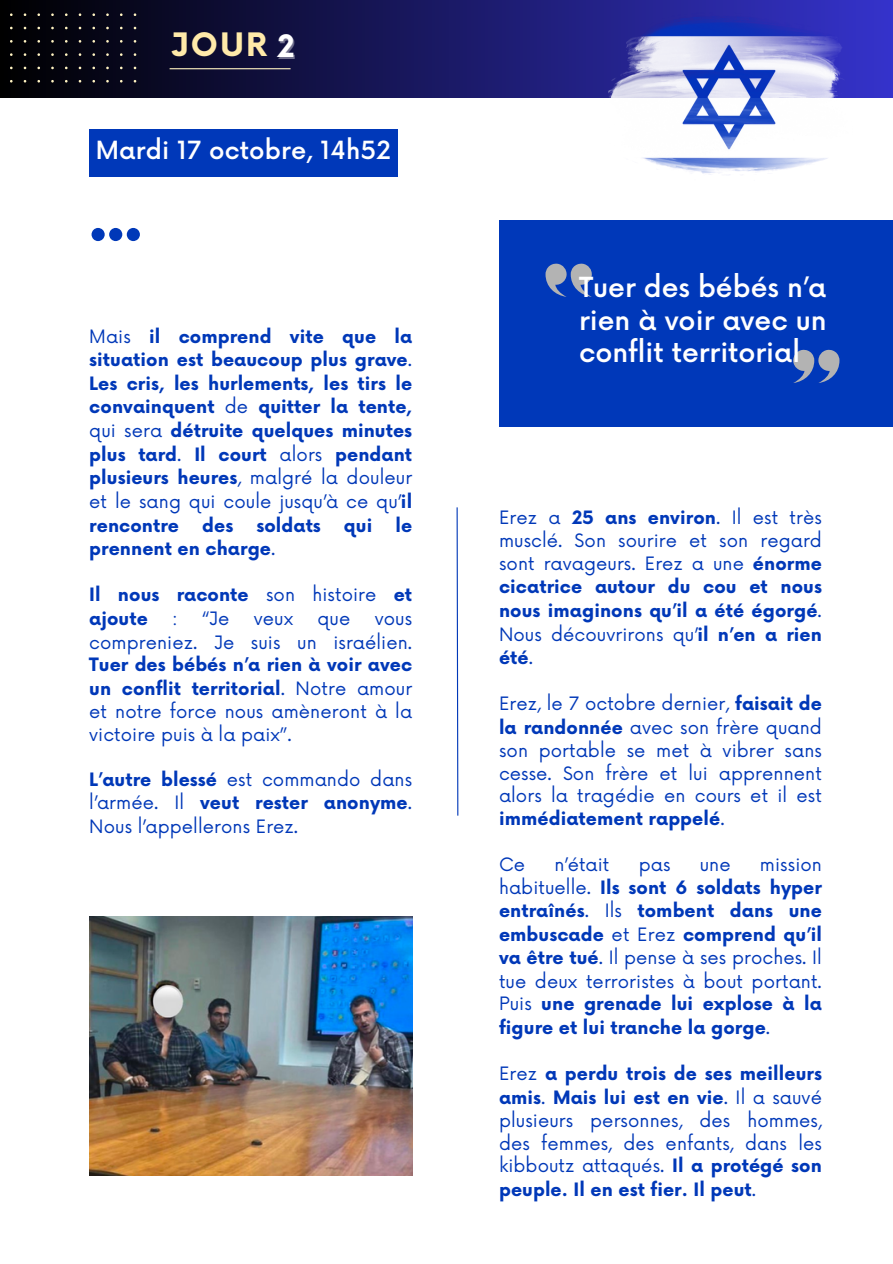
<style>
.page{position:relative;width:893px;height:1264px;background:#fff}
.page>*{position:absolute;margin:0;border:0;box-sizing:border-box;transform-origin:0 0}
.t1{font:700 72px "Now";color:#0038b8}
.t2{font:700 31.5px "Now";color:#ffeaa9}
.t3{font:500 27px/32.5px "Now";color:#fff;text-align:justify}
.t4{font:500 24.45px "Now";letter-spacing:.01em;color:#fff}
.t5{font:18px/23.1px "Now";letter-spacing:.005em;color:#0038b8;text-align:justify}
.t6{font:700 18px/23.5px "Now";letter-spacing:.005em;color:#0038b8;text-align:justify}
.s1{font-size:30.15px;color:rgb(255 255 255/.4)}
.s2{font-weight:400}
.s3{font-weight:700}
</style>
<div class="page">
<div style="left:0;top:0;width:892px;height:97px;background:linear-gradient(to right,#000,#3432cb)"></div>
<hr style="left:170px;top:68px;width:120px;height:1px;background:#fff3c2">
<svg style="left:10px;top:13px;width:126px;height:70px;background:#0d0c16"></svg>
<div style="left:89px;top:129px;width:308px;height:48px;background:#0038b9"></div>
<svg style="left:456px;top:507px;width:3px;height:309px"></svg>
<div style="left:499px;top:220px;width:393px;height:206px;background:#0038b9"></div>
<svg style="left:793px;top:350px;width:46px;height:33px"></svg>
<svg style="left:545px;top:263px;width:47px;height:34px"></svg>
<img style="left:603px;top:13px;width:251px;height:161px">
<img style="left:89px;top:916px;width:323px;height:259px">
<p class="t2" style="left:171px;top:28px;width:127px">JOUR <span class="s1">2</span></p>
<p class="t4" style="left:96px;top:137px;width:296px">Mardi 17 octobre, 14h52</p>
<p class="t1" style="left:86px;top:175px;width:61px">...</p>
<p class="t6" style="left:89px;top:325px;width:324px"><span class="s2">Mais</span> il comprend vite que la situation est beaucoup plus grave<span class="s2">.<br></span>Les cris, les hurlements, les tirs le convainquent <span class="s2">de</span> quitter la tente, <span class="s2">qui sera</span> détruite quelques minutes plus tard<span class="s2">.</span> Il court <span class="s2">alors</span> pendant plusieurs heures<span class="s2">, malgré la douleur et le sang qui coule jusqu’à ce qu’</span>il rencontre</p>
<p class="t6" style="left:202px;top:514px;width:33px">des</p>
<p class="t6" style="left:256px;top:514px;width:66px">soldats</p>
<p class="t6" style="left:344px;top:514px;width:30px">qui</p>
<p class="t6" style="left:395px;top:514px;width:18px">le</p>
<p class="t6" style="left:89px;top:538px;width:188px">prennent en charge<span class="s2">.</span></p>
<p class="t6" style="left:89px;top:584px;width:324px">Il nous raconte <span class="s2">son histoire</span> et ajoute</p>
<p class="t5" style="left:172px;top:607px;width:7px">:</p>
<p class="t5" style="left:202px;top:607px;width:29px">“Je</p>
<p class="t5" style="left:254px;top:607px;width:41px">veux</p>
<p class="t5" style="left:317px;top:607px;width:34px">que</p>
<p class="t5" style="left:89px;top:607px;width:324px;text-indent:285px">vous compreniez. Je suis un israélien.<br><span class="s3">Tuer des bébés n’a rien à voir avec un conflit territorial</span>. Notre amour et notre force nous amèneront à la victoire puis à la paix”.</p>
<p class="t5" style="left:89px;top:768px;width:324px;line-height:23.5px"><span class="s3">L’autre blessé</span> est commando dans l’armée. Il <span class="s3">veut rester anonyme</span>.<br>Nous l’appellerons Erez.</p>
<p class="t3" style="left:579px;top:273px;width:249px">Tuer des bébés n’a rien à voir avec un conflit territorial</p>
<p class="t5" style="left:499px;top:506px;width:324px">Erez a <span class="s3">25 ans environ</span>. Il est très musclé. Son sourire et son regard sont ravageurs. Erez a une <span class="s3">énorme cicatrice autour du cou et nous nous imaginons qu’il a été égorgé</span>.<br>Nous découvrirons qu’<span class="s3">il n’en a rien été</span>.</p>
<p class="t5" style="left:499px;top:693px;width:324px">Erez, le 7 octobre dernier, <span class="s3">faisait de la randonnée</span> avec son frère quand son portable se met à vibrer sans cesse. Son frère et lui apprennent alors la tragédie en cours et il est <span class="s3">immédiatement rappelé</span>.</p>
<p class="t5" style="left:499px;top:853px;width:28px">Ce</p>
<p class="t5" style="left:554px;top:853px;width:56px">n’était</p>
<p class="t5" style="left:638px;top:853px;width:33px">pas</p>
<p class="t5" style="left:699px;top:853px;width:32px">une</p>
<p class="t6" style="left:499px;top:854px;width:324px;text-indent:261px"><span class="s2">mission habituelle.</span> Ils sont 6 soldats hyper entraînés<span class="s2">. Ils</span> tombent dans une embuscade <span class="s2">et Erez</span> comprend qu’il va être tué<span class="s2">. Il pense à ses proches. Il tue deux terroristes à bout portant.<br>Puis</span> une grenade lui explose à la figure et lui tranche la gorge<span class="s2">.</span></p>
<p class="t5" style="left:499px;top:1063px;width:324px">Erez <span class="s3">a perdu trois de ses meilleurs amis</span>. <span class="s3">Mais lui est en vie</span>. Il a sauvé plusieurs personnes, des hommes, des femmes, des enfants, dans les kibboutz attaqués. <span class="s3">Il a protégé son peuple. Il en est fier. Il peut</span>.</p>
</div>
